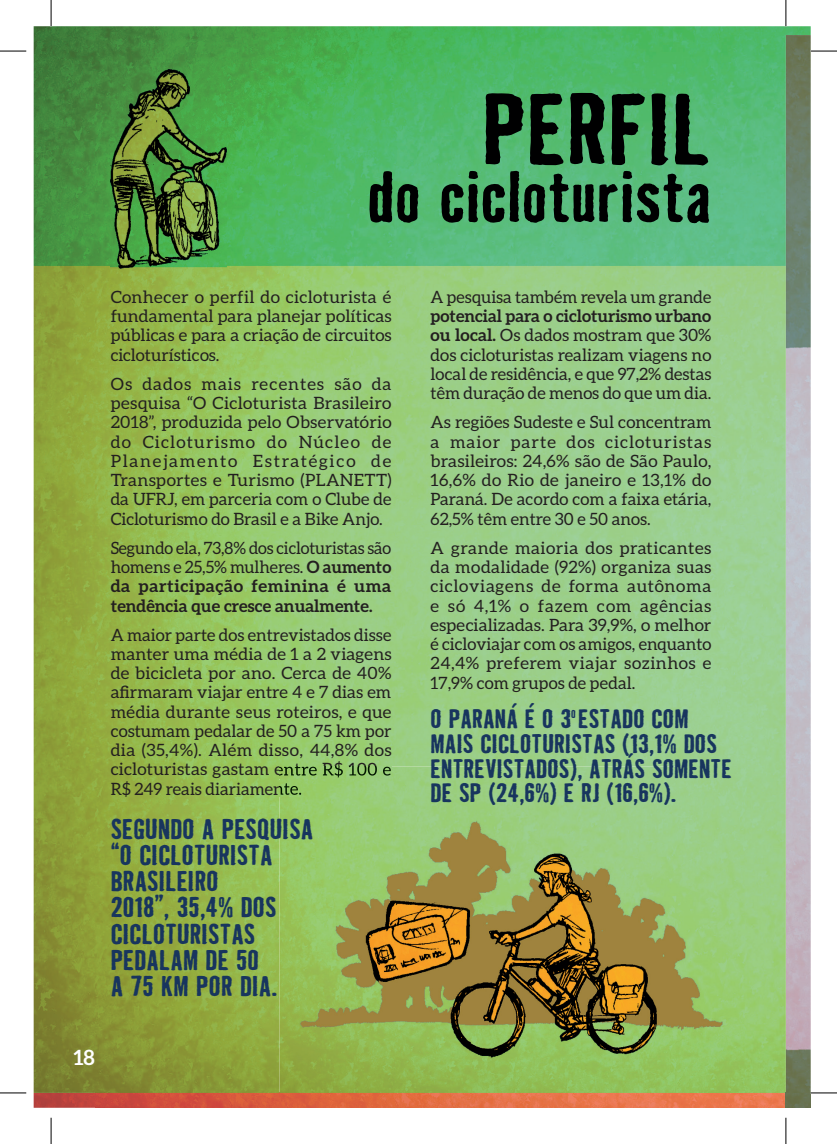
<style>
.page{position:relative;width:837px;height:1144px;background:#fff}
.page>*{position:absolute;margin:0;border:0;box-sizing:border-box;transform-origin:0 0}
.t1{font:700 92.75px "Badhouse";color:#000001}
.t2{font:700 66.5px "Badhouse";color:#000001}
.t3{font:700 26.25px/26.2px "Badhouse";color:#18355e}
.t4{font:700 24.5px/24.5px "Badhouse";color:#18355e}
.t5{font:700 21px "Aleo";color:#fff}
.t6{font:16.97px/19.2px "Aleo";color:#231f20;text-align:justify}
.t7{font:700 16.97px/19.2px "Aleo";color:#231f20;text-align:justify}
.t8{font:700 10.5px "Badhouse";color:#18355e}
.s1{font-weight:400}
.s2{font-weight:700}
</style>
<div class="page">
<img style="left:95px;top:1093px;width:184px;height:15px">
<img style="left:744px;top:1093px;width:66px;height:15px">
<img style="left:34px;top:26px;width:776px;height:1067px">
<img style="left:785px;top:35px;width:25px;height:1058px">
<img style="left:111px;top:70px;width:115px;height:198px">
<img style="left:279px;top:766px;width:465px;height:342px">
<img style="left:279px;top:766px;width:112px;height:12px">
<img style="left:279px;top:781px;width:23px;height:16px">
<svg style="left:0;top:51px;width:26px;height:1px"></svg>
<svg style="left:810px;top:51px;width:26px;height:1px"></svg>
<svg style="left:0;top:1092px;width:26px;height:1px"></svg>
<svg style="left:810px;top:1092px;width:26px;height:1px"></svg>
<svg style="left:51px;top:0;width:1px;height:26px"></svg>
<svg style="left:51px;top:1118px;width:1px;height:26px"></svg>
<svg style="left:785px;top:0;width:1px;height:26px"></svg>
<svg style="left:785px;top:1118px;width:1px;height:26px"></svg>
<h1 class="t1" style="left:482px;top:64px;width:230px">PERFIL</h1>
<h2 class="t2" style="left:367px;top:150px;width:345px">do cicloturista</h2>
<p class="t6" style="left:111px;top:287px;width:282px">Conhecer o perfil do cicloturista é fundamental para planejar políticas públicas e para a criação de circuitos cicloturísticos.</p>
<p class="t6" style="left:111px;top:374px;width:282px">Os dados mais recentes são da pesquisa “O Cicloturista Brasileiro 2018”, produzida pelo Observatório do Cicloturismo do Núcleo de Planejamento Estratégico de Transportes e Turismo (PLANETT) da UFRJ, em parceria com o Clube de Cicloturismo do Brasil e a Bike Anjo.</p>
<p class="t7" style="left:111px;top:538px;width:282px"><span class="s1">Segundo ela, 73,8% dos cicloturistas são homens e 25,5% mulheres.</span> O aumento da participação feminina é uma tendência que cresce anualmente.</p>
<p class="t6" style="left:111px;top:625px;width:282px">A maior parte dos entrevistados disse manter uma média de 1 a 2 viagens de bicicleta por ano. Cerca de 40% afirmaram viajar entre 4 e 7 dias em média durante seus roteiros, e que costumam pedalar de 50 a 75 km por dia (35,4%). Além disso, 44,8% dos cicloturistas gastam entre R$ 100 e R$ 249 reais diariamente.</p>
<h3 class="t3" style="left:111px;top:814px;width:204px">SEGUNDO A PESQUISA “O CICLOTURISTA<br>BRASILEIRO<br>2018”, 35,4% DOS<br>CICLOTURISTAS<br>PEDALAM DE 50<br>A 75 KM POR DIA.</h3>
<p class="t5" style="left:73px;top:1045px;width:23px">18</p>
<p class="t6" style="left:430px;top:287px;width:282px">A pesquisa também revela um grande</p>
<p class="t6" style="left:430px;top:306px;width:282px"><span class="s2">potencial para o cicloturismo urbano ou local.</span> Os dados mostram que 30% dos cicloturistas realizam viagens no local de residência, e que 97,2% destas têm duração de menos do que um dia.</p>
<p class="t6" style="left:430px;top:412px;width:282px">As regiões Sudeste e Sul concentram a maior parte dos cicloturistas brasileiros: 24,6% são de São Paulo, 16,6% do Rio de janeiro e 13,1% do Paraná. De acordo com a faixa etária, 62,5% têm entre 30 e 50 anos.</p>
<p class="t6" style="left:430px;top:538px;width:282px">A grande maioria dos praticantes da modalidade (92%) organiza suas cicloviagens de forma autônoma e só 4,1% o fazem com agências especializadas. Para 39,9%, o melhor é cicloviajar com os amigos, enquanto 24,4% preferem viajar sozinhos e 17,9% com grupos de pedal.</p>
<h3 class="t4" style="left:430px;top:705px;width:303px">O PARANÁ É O 3 ESTADO COM<br>MAIS CICLOTURISTAS (13,1% DOS<br>ENTREVISTADOS), ATRÁS SOMENTE<br>DE SP (24,6%) E RJ (16,6%).</h3>
<p class="t8" style="left:571px;top:706px;width:6px">0</p>
</div>
